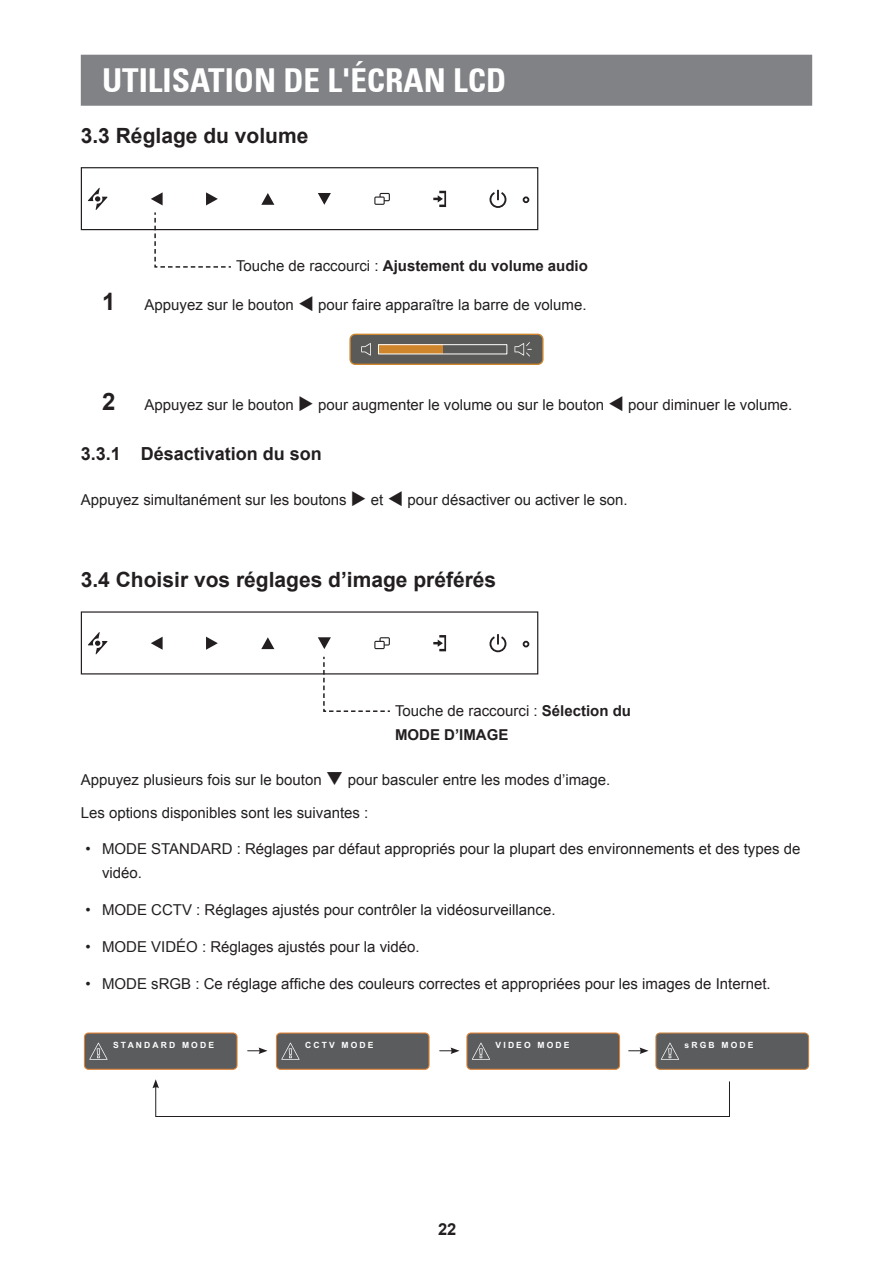
<style>
.page{position:relative;width:893px;height:1263px;background:#fff}
.page>*{position:absolute;margin:0;border:0;box-sizing:border-box;transform-origin:0 0}
.t1{font:700 condensed 33px "Univers 67";color:#fff}
.t2{font:700 21px "Arial";color:#231f20}
.t3{font:700 18px "Arial";color:#231f20}
.t4{font:700 16.5px "Arial";color:#231f20}
.t5{font:15px/32.5px "Arial";color:#231f20}
.t6{font:700 15px/24px "Arial";color:#231f20}
.t7{font:700 8.55px "Arial";letter-spacing:.25em;color:#fff}
.s1{font-weight:400}
.s2{font-weight:700;font-size:24px}
</style>
<div class="page">
<div style="left:81px;top:55px;width:731px;height:51px;background:#808285;border:2px solid #808285"></div>
<svg style="left:88px;top:188px;width:20px;height:22px"></svg>
<svg style="left:261px;top:193px;width:13px;height:12px"></svg>
<svg style="left:318px;top:193px;width:13px;height:12px"></svg>
<svg style="left:374px;top:193px;width:16px;height:12px"></svg>
<svg style="left:489px;top:190px;width:17px;height:18px"></svg>
<svg style="left:433px;top:191px;width:13px;height:16px"></svg>
<div style="left:523px;top:196px;width:6px;height:7px;border:2px solid #231f20;border-radius:50%"></div>
<div style="left:81px;top:167px;width:457px;height:63px;border:1px solid #231f20"></div>
<svg style="left:151px;top:192px;width:84px;height:76px"></svg>
<div style="left:350px;top:334px;width:193px;height:30px;background:#5a5a59;border-radius:5px"></div>
<div style="left:349px;top:334px;width:195px;height:31px;border:1px solid #cf852c;border-radius:5px"></div>
<svg style="left:514px;top:342px;width:18px;height:14px"></svg>
<svg style="left:361px;top:343px;width:10px;height:13px"></svg>
<div style="left:378px;top:345px;width:65px;height:9px;background:#cf852c"></div>
<div style="left:378px;top:344px;width:129px;height:10px;border:1px solid #fff"></div>
<svg style="left:88px;top:632px;width:20px;height:22px"></svg>
<svg style="left:151px;top:637px;width:12px;height:13px"></svg>
<svg style="left:206px;top:637px;width:12px;height:13px"></svg>
<svg style="left:261px;top:637px;width:13px;height:12px"></svg>
<svg style="left:489px;top:634px;width:17px;height:18px"></svg>
<svg style="left:433px;top:635px;width:13px;height:16px"></svg>
<svg style="left:523px;top:641px;width:6px;height:6px"></svg>
<svg style="left:318px;top:637px;width:76px;height:75px"></svg>
<div style="left:84px;top:1033px;width:153px;height:36px;background:#5a5c5e;border-radius:4px"></div>
<div style="left:84px;top:1032px;width:154px;height:38px;border:1px solid #e28232;border-radius:4px"></div>
<svg style="left:89px;top:1042px;width:19px;height:18px"></svg>
<svg style="left:247px;top:1047px;width:21px;height:7px"></svg>
<div style="left:276px;top:1033px;width:153px;height:36px;background:#5a5c5e;border-radius:4px"></div>
<div style="left:276px;top:1032px;width:154px;height:38px;border:1px solid #e28232;border-radius:4px"></div>
<svg style="left:281px;top:1042px;width:19px;height:18px"></svg>
<svg style="left:152px;top:1079px;width:578px;height:38px"></svg>
<svg style="left:439px;top:1047px;width:21px;height:7px"></svg>
<div style="left:467px;top:1033px;width:153px;height:36px;background:#5a5c5e;border-radius:4px"></div>
<div style="left:466px;top:1032px;width:154px;height:38px;border:1px solid #e28232;border-radius:4px"></div>
<svg style="left:472px;top:1042px;width:18px;height:18px"></svg>
<svg style="left:628px;top:1047px;width:21px;height:7px"></svg>
<div style="left:656px;top:1033px;width:153px;height:36px;background:#5a5c5e;border-radius:4px"></div>
<div style="left:655px;top:1032px;width:154px;height:38px;border:1px solid #ca803a;border-radius:4px"></div>
<svg style="left:661px;top:1042px;width:18px;height:18px"></svg>
<h1 class="t1" style="left:102px;top:60px;width:406px">UTILISATION DE L'ÉCRAN LCD</h1>
<h2 class="t2" style="left:81px;top:122px;width:229px">3.3 Réglage du volume</h2>
<p class="t6" style="left:236px;top:254px;width:353px"><span class="s1">Touche de raccourci :</span> Ajustement du volume audio</p>
<p class="t5" style="left:102px;top:288px;width:486px"><span class="s2">1</span> Appuyez sur le bouton ▼ pour faire apparaître la barre de volume.</p>
<p class="t5" style="left:102px;top:389px;width:692px"><span class="s2">2</span> Appuyez sur le bouton ◆ pour augmenter le volume ou sur le bouton ▼ pour diminuer le volume.</p>
<p class="t3" style="left:81px;top:442px;width:243px">3.3.1 Désactivation du son</p>
<p class="t5" style="left:81px;top:484px;width:548px">Appuyez simultanément sur les boutons ◆ et ▼ pour désactiver ou activer le son.</p>
<h2 class="t2" style="left:81px;top:566px;width:417px">3.4 Choisir vos réglages d’image préférés</h2>
<p class="t6" style="left:395px;top:699px;width:237px"><span class="s1">Touche de raccourci :</span> Sélection du<br>MODE D’IMAGE</p>
<p class="t5" style="left:81px;top:764px;width:531px">Appuyez plusieurs fois sur le bouton ❑ pour basculer entre les modes d’image.<br>Les options disponibles sont les suivantes :</p>
<p class="t5" style="left:102px;top:837px;width:700px;line-height:24px;text-indent:-17px">• MODE STANDARD : Réglages par défaut appropriés pour la plupart des environnements et des types de vidéo.</p>
<p class="t5" style="left:86px;top:894px;width:471px">• MODE CCTV : Réglages ajustés pour contrôler la vidéosurveillance.</p>
<p class="t5" style="left:86px;top:930px;width:336px">• MODE VIDÉO : Réglages ajustés pour la vidéo.</p>
<p class="t5" style="left:86px;top:967px;width:687px">• MODE sRGB : Ce réglage affiche des couleurs correctes et appropriées pour les images de Internet.</p>
<p class="t7" style="left:113px;top:1039px;width:103px">STANDARD MODE</p>
<p class="t7" style="left:305px;top:1039px;width:70px">CCTV MODE</p>
<p class="t7" style="left:496px;top:1039px;width:75px">VIDEO MODE</p>
<p class="t7" style="left:685px;top:1039px;width:70px">sRGB MODE</p>
<p class="t4" style="left:438px;top:1218px;width:20px">22</p>
</div>
